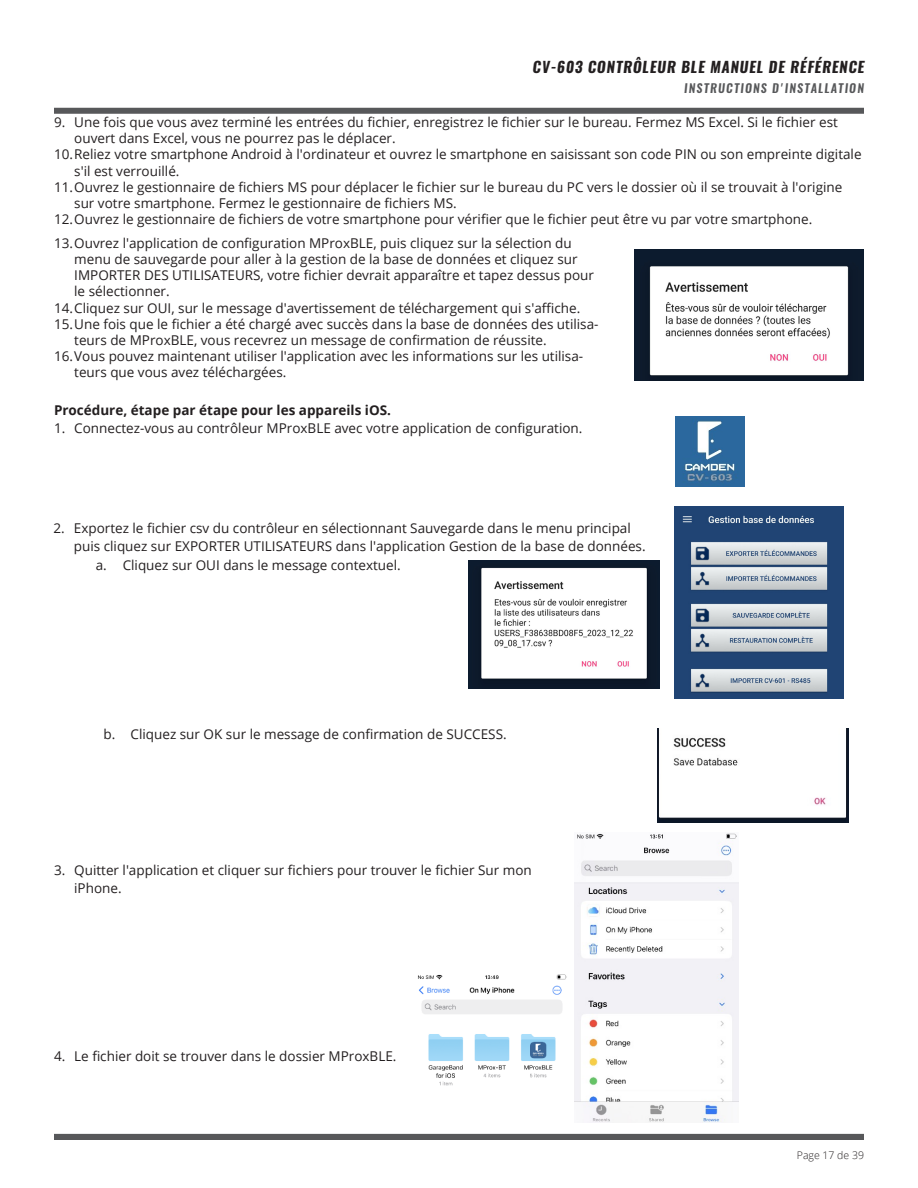
<style>
.page{position:relative;width:918px;height:1188px;background:#fff}
.page>*{position:absolute;margin:0;border:0;box-sizing:border-box;transform-origin:0 0}
._2018-H1a_Aligh_Left-Inst_Instructions_Bl{font:700 15px "Oswald";color:#231f20}
.t1{font:13.5px/16.2px "Open Sans";color:#231f20}
.t2{font:700 13.5px "Open Sans";color:#231f20}
._2018-H1a_Aligh_Left-Inst_Instructions_Gr{font:italic 600 12px "Oswald";letter-spacing:.1em;color:#57585a}
._2018_-_page___align_left{font:300 10.5px "Open Sans";color:#231f20}
</style>
<div class="page">
<div style="left:54px;top:108px;width:810px;height:6px;background:#57585a"></div>
<div style="left:54px;top:1134px;width:810px;height:6px;background:#57585a"></div>
<img style="left:634px;top:250px;width:230px;height:130px">
<img style="left:675px;top:417px;width:70px;height:69px">
<img style="left:675px;top:507px;width:168px;height:192px">
<img style="left:468px;top:561px;width:191px;height:127px">
<img style="left:658px;top:729px;width:191px;height:94px">
<img style="left:418px;top:974px;width:149px;height:112px">
<img style="left:575px;top:833px;width:163px;height:290px">
<p class="_2018-H1a_Aligh_Left-Inst_Instructions_Bl" style="left:532px;top:59px;width:336px">CV-603 CONTRÔLEUR BLE MANUEL DE RÉFÉRENCE</p>
<p class="_2018-H1a_Aligh_Left-Inst_Instructions_Gr" style="left:684px;top:80px;width:181px">INSTRUCTIONS D'INSTALLATION</p>
<p class="t1" style="left:74px;top:114px;width:765px;text-indent:-20px">9. Une fois que vous avez terminé les entrées du fichier, enregistrez le fichier sur le bureau. Fermez MS Excel. Si le fichier est ouvert dans Excel, vous ne pourrez pas le déplacer.</p>
<p class="t1" style="left:74px;top:146px;width:789px;text-indent:-20px">10.Reliez votre smartphone Android à l'ordinateur et ouvrez le smartphone en saisissant son code PIN ou son empreinte digitale s'il est verrouillé.</p>
<p class="t1" style="left:74px;top:179px;width:770px;text-indent:-20px">11.Ouvrez le gestionnaire de fichiers MS pour déplacer le fichier sur le bureau du PC vers le dossier où il se trouvait à l'origine sur votre smartphone. Fermez le gestionnaire de fichiers MS.</p>
<p class="t1" style="left:54px;top:211px;width:760px">12.Ouvrez le gestionnaire de fichiers de votre smartphone pour vérifier que le fichier peut être vu par votre smartphone.</p>
<p class="t1" style="left:74px;top:235px;width:521px;text-indent:-20px">13.Ouvrez l'application de configuration MProxBLE, puis cliquez sur la sélection du menu de sauvegarde pour aller à la gestion de la base de données et cliquez sur IMPORTER DES UTILISATEURS, votre fichier devrait apparaître et tapez dessus pour le sélectionner.</p>
<p class="t1" style="left:54px;top:299px;width:528px">14.Cliquez sur OUI, sur le message d'avertissement de téléchargement qui s'affiche.</p>
<p class="t1" style="left:74px;top:316px;width:526px;text-indent:-20px">15.Une fois que le fichier a été chargé avec succès dans la base de données des utilisa&shy;teurs de MProxBLE, vous recevrez un message de confirmation de réussite.</p>
<p class="t1" style="left:74px;top:348px;width:510px;text-indent:-20px">16.Vous pouvez maintenant utiliser l'application avec les informations sur les utilisa&shy;teurs que vous avez téléchargées.</p>
<p class="t2" style="left:54px;top:400px;width:339px">Procédure, étape par étape pour les appareils iOS.</p>
<p class="t1" style="left:54px;top:419px;width:530px">1. Connectez-vous au contrôleur MProxBLE avec votre application de configuration.</p>
<p class="t1" style="left:74px;top:519px;width:573px;line-height:18px;text-indent:-20px">2. Exportez le fichier csv du contrôleur en sélectionnant Sauvegarde dans le menu principal puis cliquez sur EXPORTER UTILISATEURS dans l'application Gestion de la base de données.</p>
<p class="t1" style="left:96px;top:557px;width:307px">a. Cliquez sur OUI dans le message contextuel.</p>
<p class="t1" style="left:104px;top:726px;width:405px">b. Cliquez sur OK sur le message de confirmation de SUCCESS.</p>
<p class="t1" style="left:74px;top:861px;width:459px;line-height:18px;text-indent:-20px">3. Quitter l'application et cliquer sur fichiers pour trouver le fichier Sur mon iPhone.</p>
<p class="t1" style="left:54px;top:1048px;width:344px">4. Le fichier doit se trouver dans le dossier MProxBLE.</p>
<p class="_2018_-_page___align_left" style="left:797px;top:1148px;width:69px">Page 17 de 39</p>
</div>
